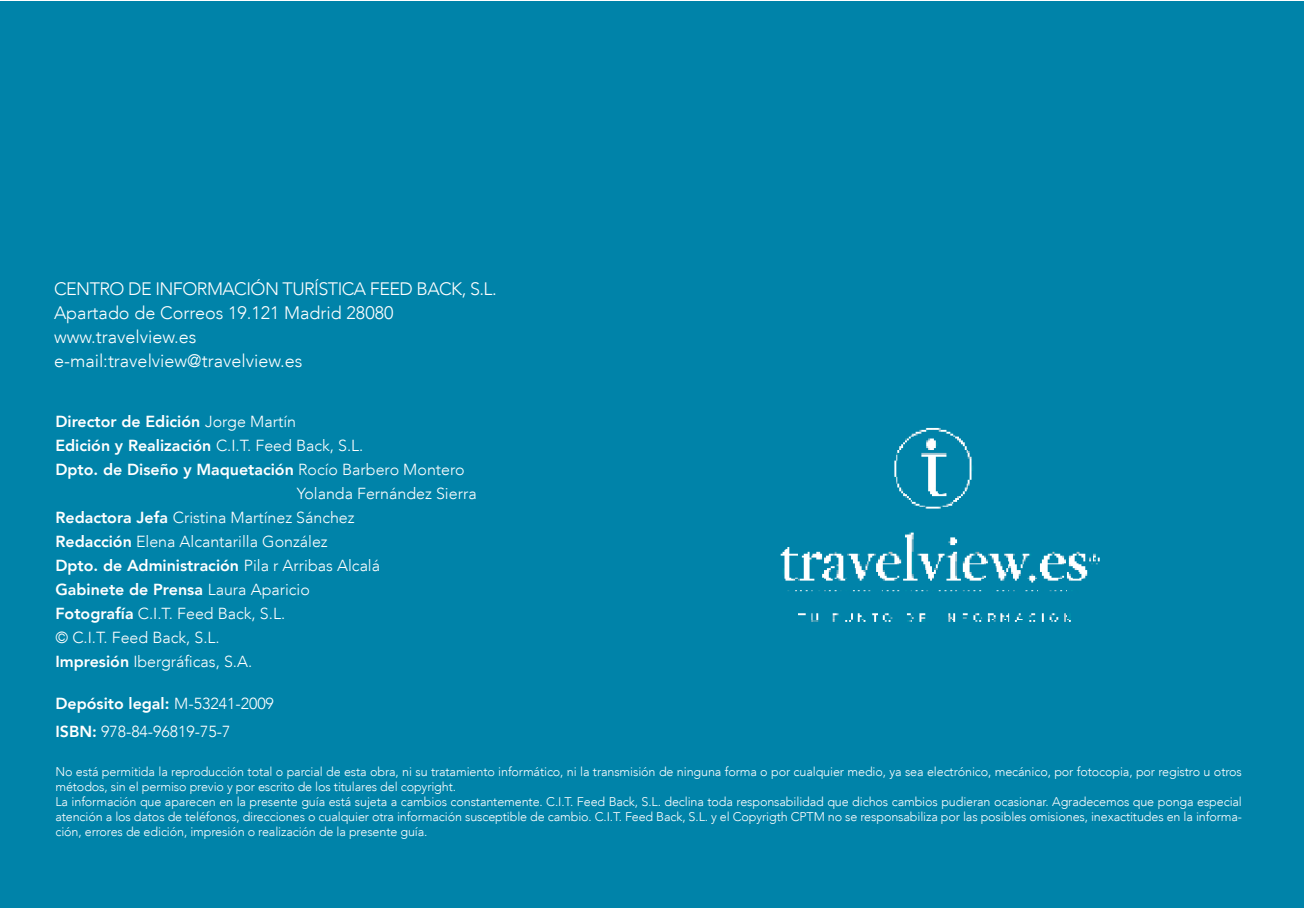
<style>
.page{position:relative;width:1304px;height:908px;background:#fff}
.page>*{position:absolute;margin:0;border:0;box-sizing:border-box;transform-origin:0 0}
.t1{font:300 18px/24px "Avenir LT";color:#fff}
.t2{font:300 16px/28px "Avenir LT";color:#fff}
.t3{font:800 16px "Avenir LT";color:#fff}
.t4{font:300 12.6px/15.2px "Avenir LT";letter-spacing:-.01em;color:#fff}
.s1{font-weight:300}
.s2{font-weight:800}
</style>
<div class="page">
<div style="left:0;top:1px;width:1304px;height:907px;background:#0083a9"></div>
<img style="left:780px;top:427px;width:320px;height:195px">
<h1 class="t1" style="left:54px;top:279px;width:444px">CENTRO DE INFORMACIÓN TURÍSTICA FEED BACK, S.L.<br>Apartado de Correos 19.121 Madrid 28080 www.travelview.es<br>e-mail:travelview@travelview.es</h1>
<p class="t3" style="left:55px;top:415px;width:242px">Director de Edición <span class="s1">Jorge Martín</span></p>
<p class="t3" style="left:55px;top:439px;width:310px">Edición y Realización <span class="s1">C.I.T. Feed Back, S.L.</span></p>
<p class="t3" style="left:55px;top:463px;width:411px">Dpto. de Diseño y Maquetación <span class="s1">Rocío Barbero Montero</span></p>
<p class="t2" style="left:297px;top:481px;width:181px">Yolanda Fernández Sierra</p>
<p class="t2" style="left:55px;top:505px;width:301px"><span class="s2">Redactora Jefa</span> Cristina Martínez Sánchez</p>
<p class="t2" style="left:55px;top:529px;width:274px"><span class="s2">Redacción</span> Elena Alcantarilla González</p>
<p class="t3" style="left:55px;top:559px;width:326px">Dpto. de Administración <span class="s1">Pila r Arribas Alcalá</span></p>
<p class="t3" style="left:55px;top:583px;width:256px">Gabinete de Prensa <span class="s1">Laura Aparicio</span></p>
<p class="t2" style="left:55px;top:601px;width:231px"><span class="s2">Fotografía</span> C.I.T. Feed Back, S.L.</p>
<p class="t2" style="left:55px;top:625px;width:166px">© C.I.T. Feed Back, S.L.</p>
<p class="t2" style="left:55px;top:649px;width:198px"><span class="s2">Impresión</span> Ibergráficas, S.A.</p>
<p class="t2" style="left:55px;top:691px;width:220px"><span class="s2">Depósito legal:</span> M-53241-2009<br><span class="s2">ISBN:</span> 978-84-96819-75-7</p>
<p class="t4" style="left:55px;top:765px;width:1188px">No está permitida la reproducción total o parcial de esta obra, ni su tratamiento informático, ni la transmisión de ninguna forma o por cualquier medio, ya sea electrónico, mecánico, por fotocopia, por registro u otros métodos, sin el permiso previo y por escrito de los titulares del copyright.<br>La información que aparecen en la presente guía está sujeta a cambios constantemente. C.I.T. Feed Back, S.L. declina toda responsabilidad que dichos cambios pudieran ocasionar. Agradecemos que ponga especial atención a los datos de teléfonos, direcciones o cualquier otra información susceptible de cambio. C.I.T. Feed Back, S.L. y el Copyrigth CPTM no se responsabiliza por las posibles omisiones, inexactitudes en la informa&shy;ción, errores de edición, impresión o realización de la presente guía.</p>
</div>
